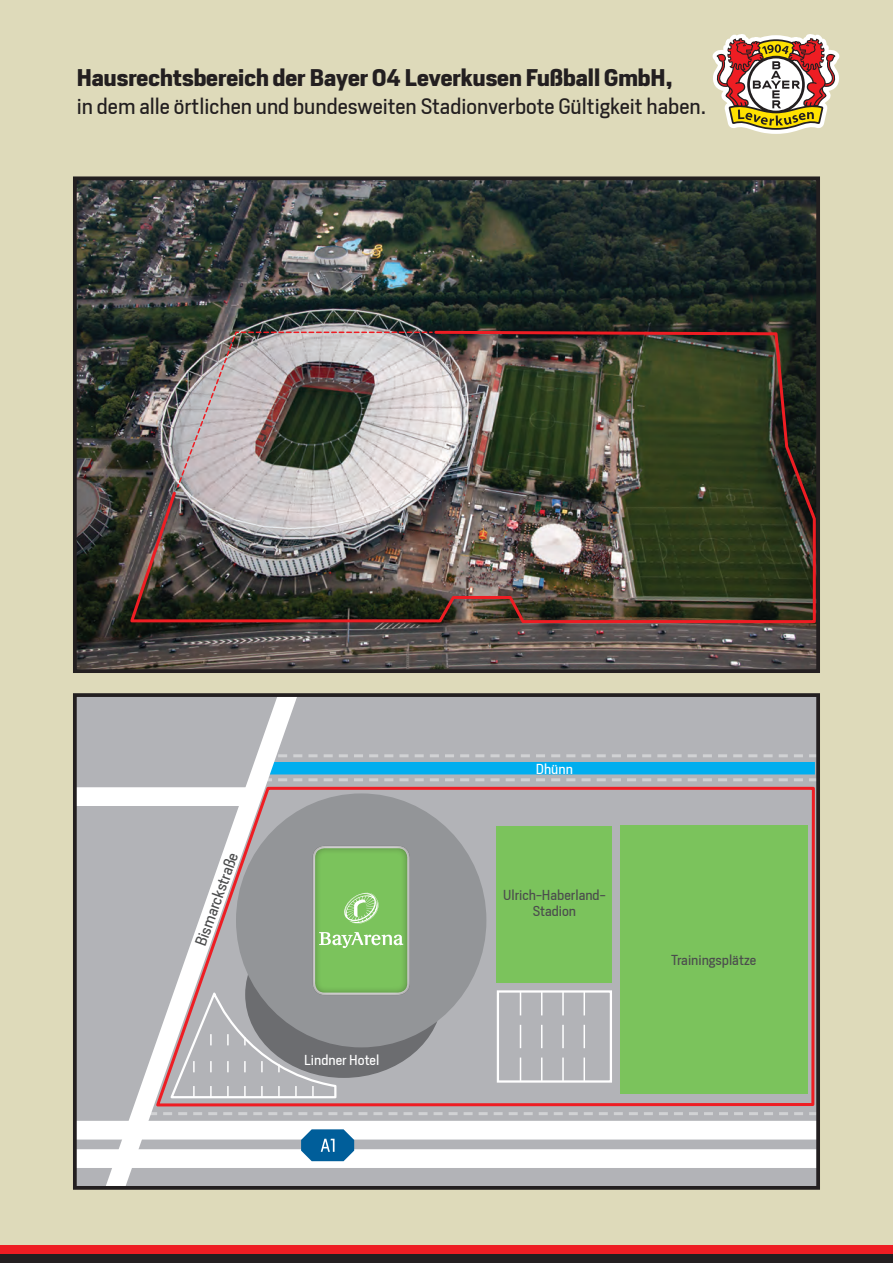
<style>
.page{position:relative;width:893px;height:1263px;background:#dedaba}
.page>*{position:absolute;margin:0;border:0;box-sizing:border-box;transform-origin:0 0}
.t1{font:700 22.5px "Heron Sans";color:#231f20}
.t2{font:21px "Heron Sans";color:#231f20}
.t3{font:15px "Heron Sans";color:#4b4c4d}
.t4{font:13.5px/16.2px "Heron Sans";color:#4b4c4d;text-align:center}
.t5{font:13.5px "Heron Sans";color:#fff}
</style>
<div class="page">
<div style="left:75px;top:695px;width:743px;height:493px;background:#b2b3b7"></div>
<div style="left:75px;top:787px;width:177px;height:19px;background:#fff"></div>
<div style="left:75px;top:1121px;width:743px;height:18px;background:#fff"></div>
<div style="left:75px;top:1149px;width:743px;height:19px;background:#fff"></div>
<svg style="left:346px;top:1132px;width:8px;height:27px"></svg>
<svg style="left:346px;top:786px;width:469px;height:321px"></svg>
<div style="left:263px;top:762px;width:552px;height:12px;background:#00aeef"></div>
<div style="left:497px;top:990px;width:115px;height:92px;border:2px solid #fff"></div>
<svg style="left:520px;top:992px;width:1px;height:23px"></svg>
<svg style="left:520px;top:1025px;width:1px;height:23px"></svg>
<svg style="left:520px;top:1057px;width:1px;height:24px"></svg>
<svg style="left:541px;top:992px;width:1px;height:23px"></svg>
<svg style="left:541px;top:1025px;width:1px;height:23px"></svg>
<svg style="left:541px;top:1057px;width:1px;height:24px"></svg>
<hr style="left:562px;top:992px;width:2px;height:23px;background:#fff">
<hr style="left:562px;top:1025px;width:2px;height:23px;background:#fff">
<hr style="left:562px;top:1057px;width:2px;height:24px;background:#fff">
<hr style="left:583px;top:992px;width:2px;height:23px;background:#fff">
<hr style="left:583px;top:1025px;width:2px;height:23px;background:#fff">
<hr style="left:583px;top:1057px;width:2px;height:24px;background:#fff">
<svg style="left:346px;top:778px;width:469px;height:3px"></svg>
<svg style="left:346px;top:1112px;width:469px;height:3px"></svg>
<svg style="left:346px;top:754px;width:469px;height:3px"></svg>
<svg style="left:87px;top:698px;width:259px;height:487px"></svg>
<div style="left:245px;top:911px;width:197px;height:167px;background:#6c6d70;border-radius:50%"></div>
<div style="left:236px;top:793px;width:250px;height:254px;background:#939598;border-radius:50%"></div>
<div style="left:311px;top:846px;width:101px;height:151px;background:#231f20;opacity:.75"></div>
<svg style="left:319px;top:892px;width:84px;height:56px;background:#8fcc75"></svg>
<svg style="left:168px;top:991px;width:170px;height:108px"></svg>
<div style="left:73px;top:693px;width:747px;height:497px;border:4px solid #231f20"></div>
<img style="left:78px;top:181px;width:737px;height:487px">
<div style="left:73px;top:176px;width:747px;height:497px;border:4px solid #231f20"></div>
<svg style="left:713px;top:34px;width:126px;height:100px"></svg>
<div style="left:0;top:1254px;width:893px;height:9px;background:#231f20"></div>
<div style="left:0;top:1245px;width:893px;height:9px;background:#ee1d23"></div>
<img style="left:128px;top:329px;width:689px;height:296px">
<img style="left:176px;top:331px;width:258px;height:158px">
<p class="t1" style="left:77px;top:62px;width:597px">Hausrechtsbereich der Bayer 04 Leverkusen Fußball GmbH,</p>
<p class="t2" style="left:77px;top:93px;width:631px">in dem alle örtlichen und bundesweiten Stadionverbote Gültigkeit haben.</p>
<p class="t3" style="left:191px;top:942px;width:100px;rotate:-70deg">Bismarckstraße</p>
<p class="t5" style="left:304px;top:1051px;width:77px">Lindner Hotel</p>
<p class="t5" style="left:536px;top:760px;width:38px">Dhünn</p>
<p class="t4" style="left:503px;top:887px;width:104px">Ulrich-Haberland-<br>Stadion</p>
<p class="t4" style="left:671px;top:951px;width:87px">Trainingsplätze</p>
</div>
